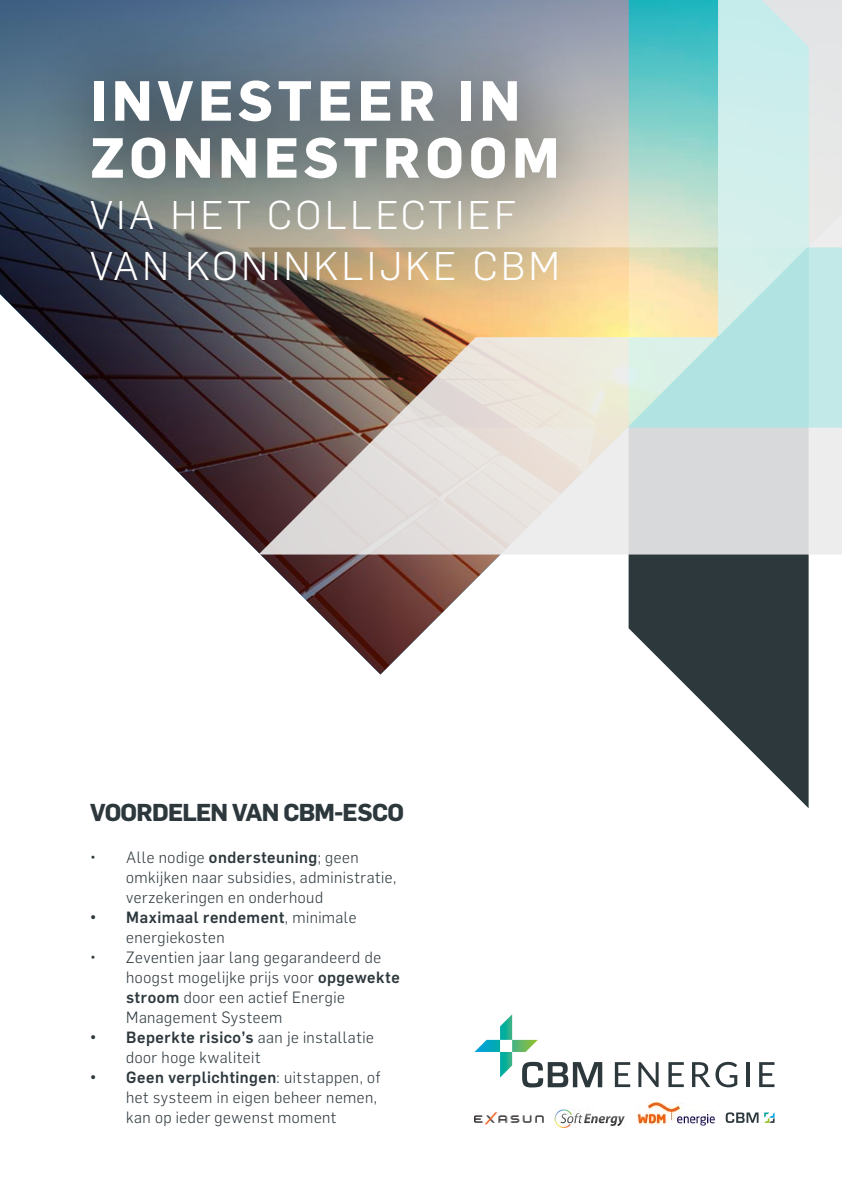
<style>
.page{position:relative;width:842px;height:1191px;background:#fff}
.page>*{position:absolute;margin:0;border:0;box-sizing:border-box;transform-origin:0 0}
.t1{font:700 55.4px/57px "Flama";letter-spacing:.09em;color:#fff}
.t2{font:300 39.2px/51px "Flama";letter-spacing:.09em;color:#fff}
.t3{font:700 24px "Flama";letter-spacing:-.03em;color:#2d383d}
.t4{font:300 16px/20px "Flama";letter-spacing:.035em;color:#2d383d}
.s1{font-weight:500}
</style>
<div class="page">
<img style="left:0;top:0;width:258px;height:542px">
<svg style="left:248px;top:345px;width:561px;height:463px"></svg>
<svg style="left:258px;top:0;width:584px;height:554px;background:#c6c0bd"></svg>
<svg style="left:629px;top:0;width:213px;height:427px;background:#bce2db"></svg>
<div style="left:26px;top:12px;width:598px;height:333px;background:#000;opacity:.9"></div>
<svg style="left:615px;top:1062px;width:15px;height:25px"></svg>
<svg style="left:638px;top:1062px;width:21px;height:25px"></svg>
<svg style="left:668px;top:1062px;width:16px;height:25px"></svg>
<svg style="left:692px;top:1061px;width:45px;height:26px"></svg>
<hr style="left:746px;top:1062px;width:3px;height:25px;background:#2d383d">
<svg style="left:759px;top:1062px;width:15px;height:25px"></svg>
<svg style="left:474px;top:1014px;width:128px;height:73px"></svg>
<svg style="left:764px;top:1112px;width:10px;height:10px"></svg>
<svg style="left:726px;top:1112px;width:32px;height:11px"></svg>
<img style="left:474px;top:1112px;width:69px;height:13px">
<img style="left:554px;top:1108px;width:71px;height:20px">
<img style="left:638px;top:1102px;width:77px;height:23px">
<h1 class="t1" style="left:90px;top:68px;width:471px">INVESTEER IN<br>ZONNESTROOM</h1>
<h2 class="t2" style="left:90px;top:187px;width:471px">VIA HET COLLECTIEF<br>VAN KONINKLIJKE CBM</h2>
<h3 class="t3" style="left:90px;top:795px;width:315px">VOORDELEN VAN CBM-ESCO</h3>
<p class="t4" style="left:126px;top:846px;width:272px;text-indent:-36px">• Alle nodige <span class="s1">ondersteuning</span>; geen omkijken naar subsidies, administratie, verzekeringen en onderhoud</p>
<p class="t4" style="left:126px;top:906px;width:232px;text-indent:-36px"><span class="s1">• Maximaal rendement</span>, minimale energiekosten</p>
<p class="t4" style="left:126px;top:946px;width:275px;text-indent:-36px">• Zeventien jaar lang gegarandeerd de hoogst mogelijke prijs voor <span class="s1">opgewekte stroom</span> door een actief Energie<br>Management Systeem</p>
<p class="t4" style="left:126px;top:1026px;width:249px;text-indent:-36px"><span class="s1">• Beperkte risico’s</span> aan je installatie door hoge kwaliteit</p>
<p class="t4" style="left:126px;top:1066px;width:256px;text-indent:-36px"><span class="s1">• Geen verplichtingen</span>: uitstappen, of het systeem in eigen beheer nemen, kan op ieder gewenst moment</p>
</div>
